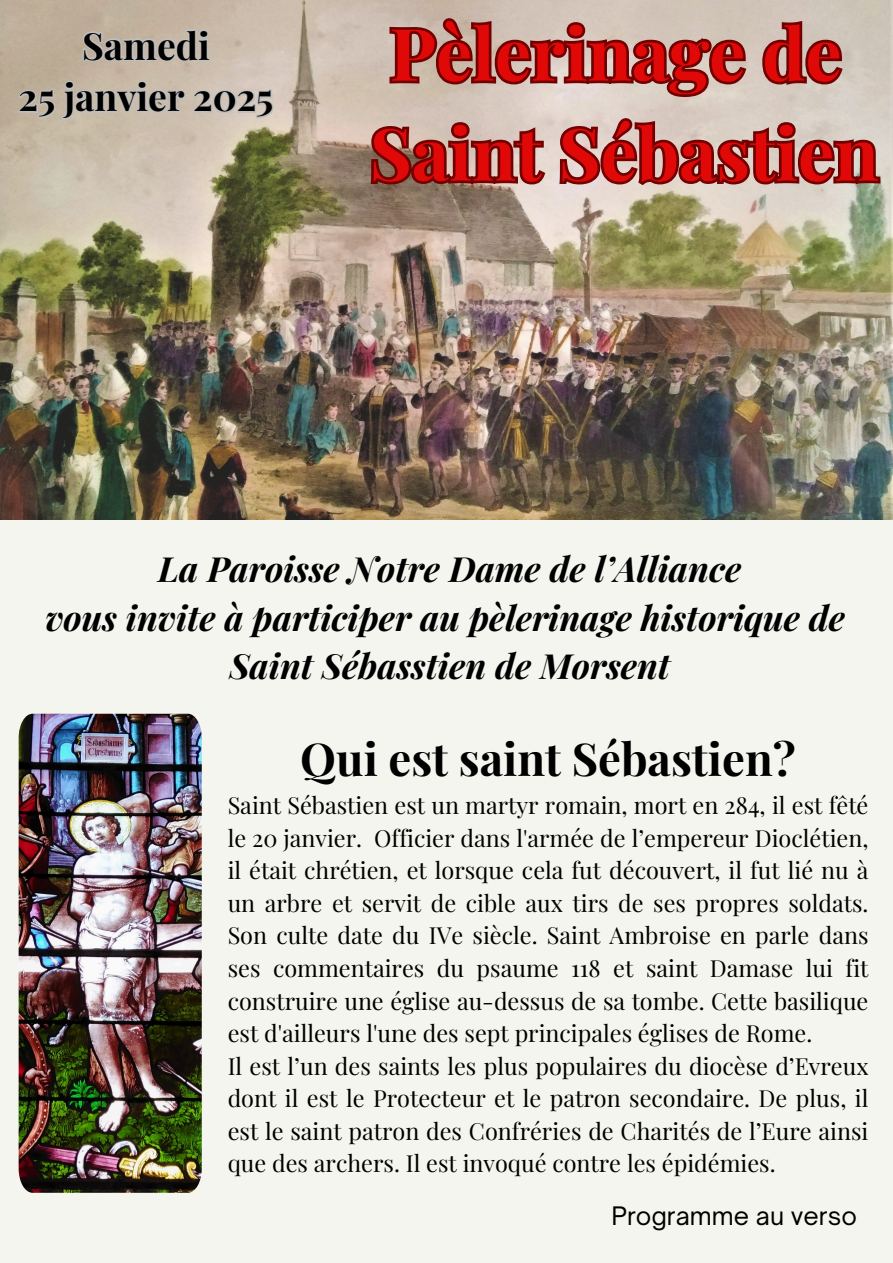
<style>
.page{position:relative;width:893px;height:1263px;background:#f5f5ef}
.page>*{position:absolute;margin:0;border:0;box-sizing:border-box;transform-origin:0 0}
.t1{font:700 72.15px/100px "Playfair Display";color:#e10808}
.t2{font:700 45.3px "Playfair Display";color:#000}
.t3{font:700 37.35px/51.7px "Playfair Display";color:#000;text-align:center}
.t4{font:italic 700 34.58px/48.4px "Playfair Display";color:#000;text-align:center}
.t5{font:24.38px "Open Sauce One";color:#000}
.t6{font:23.4px/32.5px "Playfair Display";color:#000;text-align:justify}
</style>
<div class="page">
<img style="left:0;top:0;width:892px;height:519px">
<img style="left:19px;top:714px;width:183px;height:479px">
<svg style="left:386px;top:12px;width:460px;height:89px"></svg>
<svg style="left:367px;top:116px;width:516px;height:87px"></svg>
<svg style="left:16px;top:24px;width:260px;height:102px"></svg>
<h2 class="t3" style="left:19px;top:18px;width:256px">Samedi<br>25 janvier 2025</h2>
<h1 class="t1" style="left:370px;top:1px;width:510px">Pèlerinage de<br>Saint Sébastien</h1>
<h2 class="t4" style="left:45px;top:544px;width:801px">La Paroisse Notre Dame de l’Alliance<br>vous invite à participer au pèlerinage historique de<br>Saint Sébasstien de Morsent</h2>
<p class="t2" style="left:300px;top:727px;width:497px">Qui est saint Sébastien?</p>
<p class="t6" style="left:228px;top:788px;width:642px">Saint Sébastien est un martyr romain, mort en 284, il est fêté le 20 janvier. Officier dans l'armée de l’empereur Dioclétien, il était chrétien, et lorsque cela fut découvert, il fut lié nu à un arbre et servit de cible aux tirs de ses propres soldats.<br>Son culte date du IVe siècle. Saint Ambroise en parle dans ses commentaires du psaume 118 et saint Damase lui fit construire une église au-dessus de sa tombe. Cette basilique est d'ailleurs l'une des sept principales églises de Rome.</p>
<p class="t6" style="left:228px;top:1048px;width:642px">Il est l’un des saints les plus populaires du diocèse d’Evreux dont il est le Protecteur et le patron secondaire. De plus, il est le saint patron des Confréries de Charités de l’Eure ainsi que des archers. Il est invoqué contre les épidémies.</p>
<p class="t5" style="left:611px;top:1201px;width:247px">Programme au verso</p>
</div>
